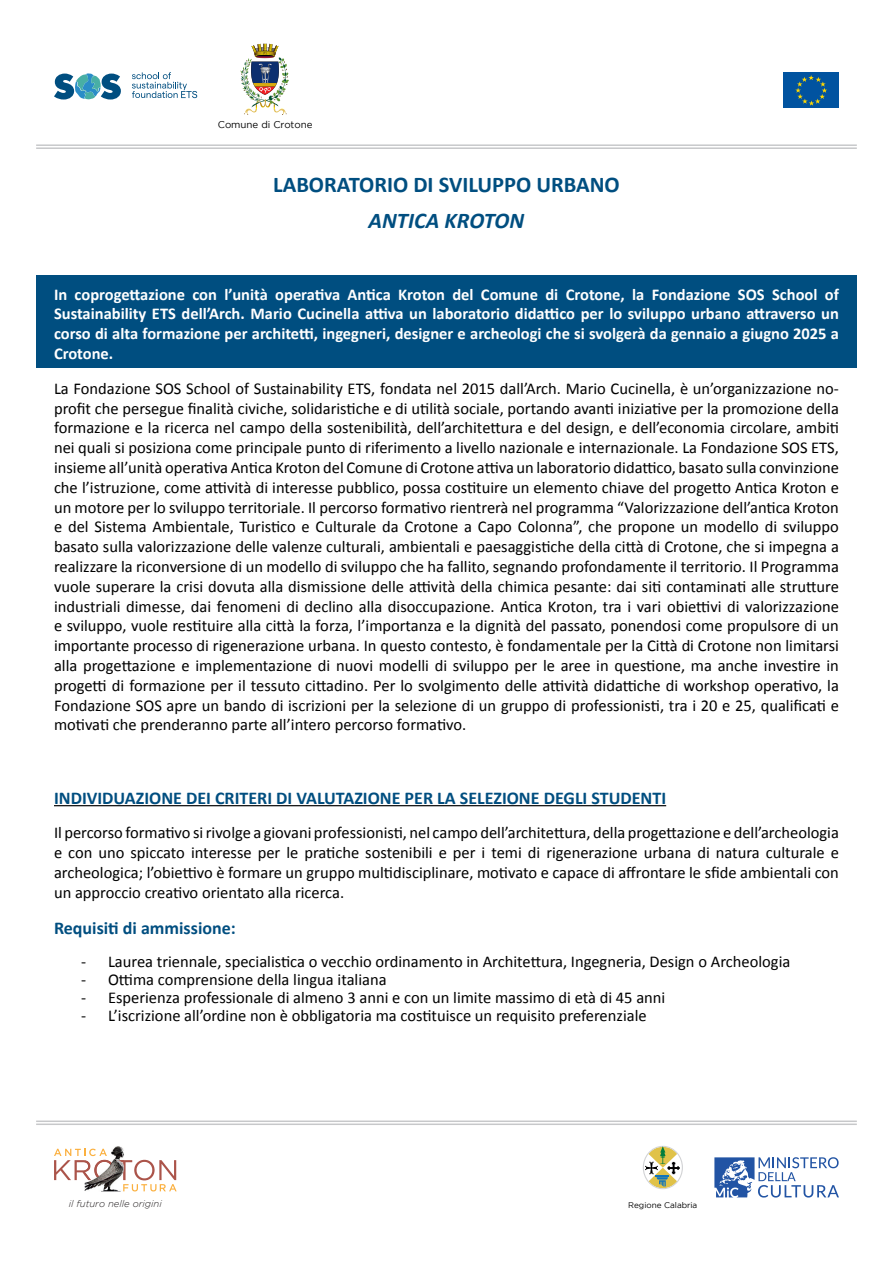
<style>
.page{position:relative;width:893px;height:1263px;background:#fff}
.page>*{position:absolute;margin:0;border:0;box-sizing:border-box;transform-origin:0 0}
.t1{font:700 22.5px "Calibri";color:#004e80}
.t2{font:italic 700 22.5px "Calibri";color:#004e80}
.t3{font:700 18px "Calibri";color:#004e80}
.t4{font:16.5px/19.8px "Calibri";color:#000;text-align:justify}
.t5{font:700 16.5px/19.8px "Calibri";color:#fff;text-align:justify}
.t6{font:9.75px "Gotham";color:#000001}
.t7{font:italic 300 9.6px "Gotham";color:#231f20}
.t8{font:8.1px "Gotham";color:#000001}
</style>
<div class="page">
<img style="left:85px;top:1146px;width:38px;height:3px">
<svg style="left:54px;top:1149px;width:123px;height:42px"></svg>
<hr style="left:36px;top:144px;width:821px;height:2px;background:#c7c8ca">
<hr style="left:36px;top:147px;width:821px;height:2px;background:#c7c8ca">
<hr style="left:36px;top:1120px;width:821px;height:2px;background:#c7c8ca">
<hr style="left:36px;top:1123px;width:821px;height:2px;background:#c7c8ca">
<svg style="left:643px;top:1146px;width:40px;height:43px"></svg>
<svg style="left:714px;top:1157px;width:125px;height:40px"></svg>
<div style="left:783px;top:73px;width:56px;height:35px;background:#0153a0"></div>
<svg style="left:795px;top:75px;width:32px;height:31px"></svg>
<svg style="left:54px;top:73px;width:67px;height:27px"></svg>
<svg style="left:132px;top:72px;width:65px;height:26px"></svg>
<img style="left:240px;top:43px;width:49px;height:72px">
<div style="left:36px;top:275px;width:821px;height:93px;background:#004e80"></div>
<hr style="left:54px;top:805px;width:612px;height:1px;background:#000">
<p class="t6" style="left:218px;top:119px;width:96px">Comune di Crotone</p>
<p class="t1" style="left:273px;top:170px;width:348px">LABORATORIO DI SVILUPPO URBANO</p>
<p class="t2" style="left:369px;top:206px;width:157px">ANTICA KROTON</p>
<p class="t5" style="left:54px;top:284px;width:786px">In coprogettazione con l’unità operativa Antica Kroton del Comune di Crotone, la Fondazione SOS School of Sustainability ETS dell’Arch. Mario Cucinella attiva un laboratorio didattico per lo sviluppo urbano attraverso un corso di alta formazione per architetti, ingegneri, designer e archeologi che si svolgerà da gennaio a giugno 2025 a Crotone.</p>
<p class="t4" style="left:54px;top:378px;width:786px">La Fondazione SOS School of Sustainability ETS, fondata nel 2015 dall’Arch. Mario Cucinella, è un’organizzazione no&shy;profit che persegue finalità civiche, solidaristiche e di utilità sociale, portando avanti iniziative per la promozione della formazione e la ricerca nel campo della sostenibilità, dell’architettura e del design, e dell’economia circolare, ambiti nei quali si posiziona come principale punto di riferimento a livello nazionale e internazionale. La Fondazione SOS ETS, insieme all’unità operativa Antica Kroton del Comune di Crotone attiva un laboratorio didattico, basato sulla convinzione che l’istruzione, come attività di interesse pubblico, possa costituire un elemento chiave del progetto Antica Kroton e un motore per lo sviluppo territoriale. Il percorso formativo rientrerà nel programma “Valorizzazione dell’antica Kroton e del Sistema Ambientale, Turistico e Culturale da Crotone a Capo Colonna”, che propone un modello di sviluppo basato sulla valorizzazione delle valenze culturali, ambientali e paesaggistiche della città di Crotone, che si impegna a realizzare la riconversione di un modello di sviluppo che ha fallito, segnando profondamente il territorio. Il Programma vuole superare la crisi dovuta alla dismissione delle attività della chimica pesante: dai siti contaminati alle strutture industriali dimesse, dai fenomeni di declino alla disoccupazione. Antica Kroton, tra i vari obiettivi di valorizzazione e sviluppo, vuole restituire alla città la forza, l’importanza e la dignità del passato, ponendosi come propulsore di un importante processo di rigenerazione urbana. In questo contesto, è fondamentale per la Città di Crotone non limitarsi alla progettazione e implementazione di nuovi modelli di sviluppo per le aree in questione, ma anche investire in progetti di formazione per il tessuto cittadino. Per lo svolgimento delle attività didattiche di workshop operativo, la Fondazione SOS apre un bando di iscrizioni per la selezione di un gruppo di professionisti, tra i 20 e 25, qualificati e motivati che prenderanno parte all’intero percorso formativo.</p>
<p class="t3" style="left:54px;top:786px;width:614px">INDIVIDUAZIONE DEI CRITERI DI VALUTAZIONE PER LA SELEZIONE DEGLI STUDENTI</p>
<p class="t4" style="left:54px;top:823px;width:786px">Il percorso formativo si rivolge a giovani professionisti, nel campo dell’architettura, della progettazione e dell’archeologia e con uno spiccato interesse per le pratiche sostenibili e per i temi di rigenerazione urbana di natura culturale e archeologica; l’obiettivo è formare un gruppo multidisciplinare, motivato e capace di affrontare le sfide ambientali con un approccio creativo orientato alla ricerca.</p>
<p class="t3" style="left:54px;top:917px;width:183px">Requisiti di ammissione:</p>
<p class="t4" style="left:81px;top:952px;width:711px">- Laurea triennale, specialistica o vecchio ordinamento in Architettura, Ingegneria, Design o Archeologia</p>
<p class="t4" style="left:81px;top:970px;width:307px">- Ottima comprensione della lingua italiana</p>
<p class="t4" style="left:81px;top:987px;width:586px">- Esperienza professionale di almeno 3 anni e con un limite massimo di età di 45 anni</p>
<p class="t4" style="left:81px;top:1005px;width:567px">- L’iscrizione all’ordine non è obbligatoria ma costituisce un requisito preferenziale</p>
<p class="t7" style="left:69px;top:1199px;width:95px">il futuro nelle origini</p>
<p class="t8" style="left:628px;top:1200px;width:71px">Regione Calabria</p>
</div>
